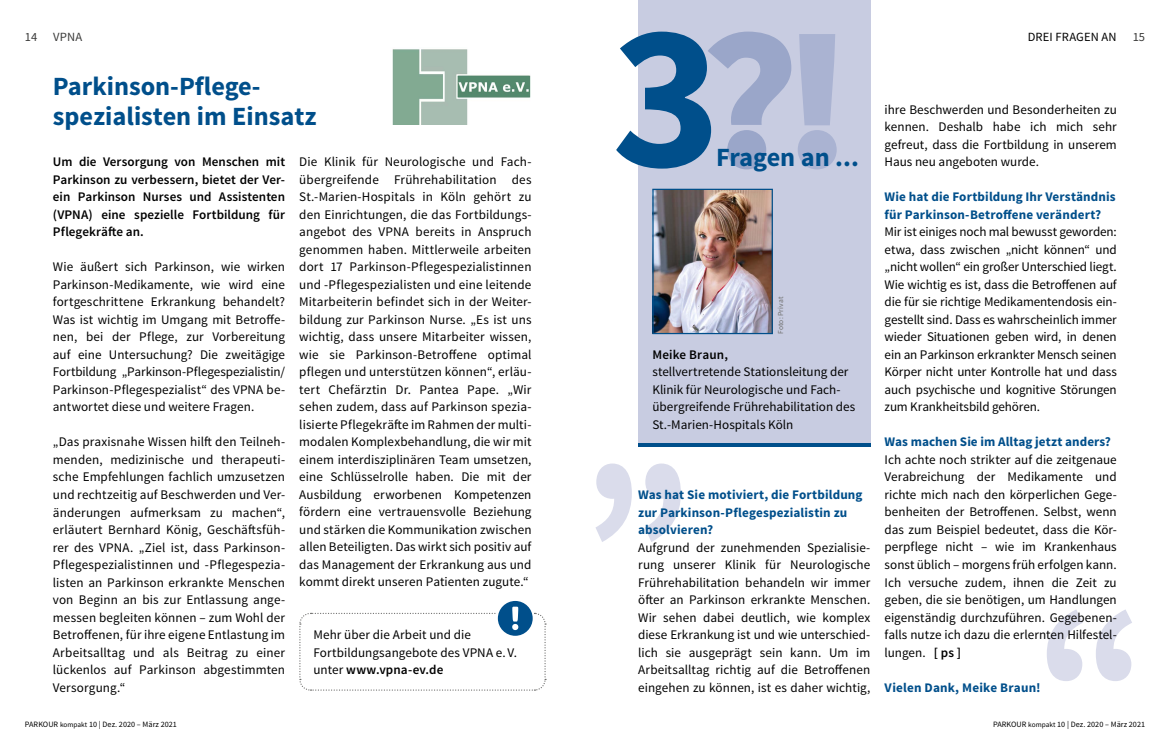
<style>
.page{position:relative;width:1170px;height:745px;background:#fff}
.page>*{position:absolute;margin:0;border:0;box-sizing:border-box;transform-origin:0 0}
.t1{font:700 207.62px "Source Sans Pro";color:#004f8b}
.t2{font:700 26.25px/30px "Source Sans Pro";color:#004f8b}
.t3{font:13.12px/17.5px "Source Sans Pro";color:#000;text-align:justify}
.t4{font:700 13.12px/17.5px "Source Sans Pro";letter-spacing:.01em;color:#004f8b}
.t5{font:600 13.12px/17.5px "Source Sans Pro";letter-spacing:.005em;color:#000;text-align:justify}
.t6{font:12.5px "Source Sans Pro";letter-spacing:.005em;color:#000}
.t7{font:12.5px "Source Sans Pro";color:#3b3b3a}
.t8{font:8.12px "Source Sans Pro";letter-spacing:.005em;color:#000}
.t9{font:7.5px "Source Sans Pro";letter-spacing:.015em;color:#6f6f6e}
.s1{font-weight:600}
.s2{font-size:7.25px}
</style>
<div class="page">
<div style="left:638px;top:0;width:232px;height:446px;background:#c8cce1"></div>
<svg style="left:638px;top:443px;width:232px;height:3px"></svg>
<svg style="left:708px;top:32px;width:83px;height:137px"></svg>
<img style="left:654px;top:190px;width:116px;height:142px">
<div style="left:652px;top:188px;width:120px;height:146px;border:1px solid #004f8b"></div>
<svg style="left:799px;top:34px;width:36px;height:91px"></svg>
<div style="left:797px;top:130px;width:39px;height:39px;background:#aab3d2;border-radius:50%"></div>
<svg style="left:1047px;top:609px;width:85px;height:71px"></svg>
<svg style="left:595px;top:463px;width:85px;height:78px"></svg>
<svg style="left:497px;top:599px;width:36px;height:37px"></svg>
<div style="left:496px;top:598px;width:38px;height:39px;border:2px solid #fff;border-radius:50%"></div>
<svg style="left:299px;top:606px;width:247px;height:85px"></svg>
<img style="left:392px;top:49px;width:138px;height:76px">
<h1 class="t1" style="left:611px;top:-36px;width:111px">3</h1>
<p class="t7" style="left:25px;top:30px;width:14px">14</p>
<p class="t7" style="left:53px;top:30px;width:30px">VPNA</p>
<p class="t6" style="left:1027px;top:30px;width:90px">DREI FRAGEN AN</p>
<p class="t7" style="left:1132px;top:30px;width:14px">15</p>
<h2 class="t2" style="left:53px;top:72px;width:265px">Parkinson-Pflege&shy;spezialisten im Einsatz</h2>
<p class="t3" style="left:884px;top:101px;width:234px">ihre Beschwerden und Besonderheiten zu kennen. Deshalb habe ich mich sehr gefreut, dass die Fortbildung in unserem Haus neu angeboten wurde.</p>
<p class="t4" style="left:884px;top:188px;width:232px">Wie hat die Fortbildung Ihr Verständnis für Parkinson-Betroffene verändert?</p>
<p class="t3" style="left:884px;top:223px;width:234px">Mir ist einiges noch mal bewusst geworden: etwa, dass zwischen „nicht können“ und „nicht wollen“ ein großer Unterschied liegt.<br>Wie wichtig es ist, dass die Betroffenen auf die für sie richtige Medikamentendosis ein&shy;gestellt sind. Dass es wahrscheinlich immer wieder Situationen geben wird, in denen ein an Parkinson erkrankter Mensch seinen Körper nicht unter Kontrolle hat und dass auch psychische und kognitive Störungen zum Krankheitsbild gehören.</p>
<p class="t4" style="left:884px;top:433px;width:228px">Was machen Sie im Alltag jetzt anders?</p>
<p class="t3" style="left:884px;top:450px;width:234px">Ich achte noch strikter auf die zeitgenaue Verabreichung der Medikamente und richte mich nach den körperlichen Gege&shy;benheiten der Betroffenen. Selbst, wenn das zum Beispiel bedeutet, dass die Kör&shy;perpflege nicht – wie im Krankenhaus sonst üblich – morgens früh erfolgen kann.<br>Ich versuche zudem, ihnen die Zeit zu geben, die sie benötigen, um Handlungen eigenständig durchzuführen. Gegebenen&shy;falls nutze ich dazu die erlernten Hilfestel&shy;lungen. <span class="s1">[ ps ]</span></p>
<p class="t4" style="left:884px;top:678px;width:158px">Vielen Dank, Meike Braun!</p>
<h2 class="t2" style="left:716px;top:143px;width:144px">Fragen an ...</h2>
<p class="t3" style="left:299px;top:153px;width:234px">Die Klinik für Neurologische und Fach&shy;übergreifende Frührehabilitation des St.-Marien-Hospitals in Köln gehört zu den Einrichtungen, die das Fortbildungs&shy;angebot des VPNA bereits in Anspruch genommen haben. Mittlerweile arbeiten dort 17 Parkinson-Pflegespezialistinnen und -Pflegespezialisten und eine leitende Mitarbeiterin befindet sich in der Weiter&shy;bildung zur Parkinson Nurse. „Es ist uns wichtig, dass unsere Mitarbeiter wissen, wie sie Parkinson-Betroffene optimal pflegen und unterstützen können“, erläu&shy;tert Chefärztin Dr. Pantea Pape. „Wir sehen zudem, dass auf Parkinson spezia&shy;lisierte Pflegekräfte im Rahmen der multi&shy;modalen Komplexbehandlung, die wir mit einem interdisziplinären Team umsetzen, eine Schlüsselrolle haben. Die mit der Ausbildung erworbenen Kompetenzen fördern eine vertrauensvolle Beziehung und stärken die Kommunikation zwischen allen Beteiligten. Das wirkt sich positiv auf das Management der Erkrankung aus und kommt direkt unseren Patienten zugute.“</p>
<p class="t5" style="left:53px;top:153px;width:234px">Um die Versorgung von Menschen mit Parkinson zu verbessern, bietet der Ver&shy;ein Parkinson Nurses und Assistenten (VPNA) eine spezielle Fortbildung für Pflegekräfte an.</p>
<p class="t3" style="left:53px;top:258px;width:234px">Wie äußert sich Parkinson, wie wirken Parkinson-Medikamente, wie wird eine fortgeschrittene Erkrankung behandelt?<br>Was ist wichtig im Umgang mit Betroffe&shy;nen, bei der Pflege, zur Vorbereitung auf eine Untersuchung? Die zweitägige Fortbildung „Parkinson-Pflegespezialistin/ Parkinson-Pflegespezialist“ des VPNA be&shy;antwortet diese und weitere Fragen.</p>
<p class="t3" style="left:53px;top:433px;width:234px">„Das praxisnahe Wissen hilft den Teilneh&shy;menden, medizinische und therapeuti&shy;sche Empfehlungen fachlich umzusetzen und rechtzeitig auf Beschwerden und Ver&shy;änderungen aufmerksam zu machen“, erläutert Bernhard König, Geschäftsfüh&shy;rer des VPNA. „Ziel ist, dass Parkinson-Pflegespezialistinnen und -Pflegespezia&shy;listen an Parkinson erkrankte Menschen von Beginn an bis zur Entlassung ange&shy;messen begleiten können – zum Wohl der Betroffenen, für ihre eigene Entlastung im Arbeitsalltag und als Beitrag zu einer lückenlos auf Parkinson abgestimmten Versorgung.“</p>
<p class="t9" style="left:776px;top:334px;width:39px;rotate:-90deg">Foto: Privat</p>
<p class="t5" style="left:652px;top:346px;width:77px">Meike Braun,</p>
<p class="t3" style="left:652px;top:363px;width:204px;text-align:left">stellvertretende Stationsleitung der Klinik für Neurologische und Fach&shy;übergreifende Frührehabilitation des St.-Marien-Hospitals Köln</p>
<p class="t4" style="left:638px;top:486px;width:226px">Was hat Sie motiviert, die Fortbildung zur Parkinson-Pflegespezialistin zu absolvieren?</p>
<p class="t3" style="left:638px;top:538px;width:234px">Aufgrund der zunehmenden Spezialisie&shy;rung unserer Klinik für Neurologische Frührehabilitation behandeln wir immer öfter an Parkinson erkrankte Menschen.<br>Wir sehen dabei deutlich, wie komplex diese Erkrankung ist und wie unterschied&shy;lich sie ausgeprägt sein kann. Um im Arbeitsalltag richtig auf die Betroffenen eingehen zu können, ist es daher wichtig,</p>
<p class="t3" style="left:313px;top:626px;width:205px;text-align:left">Mehr über die Arbeit und die<br>Fortbildungsangebote des VPNA e. V. unter <span class="s1">www.vpna-ev.de</span></p>
<p class="t8" style="left:25px;top:718px;width:154px">PARKOUR <span class="s2">kompakt</span> 10 | Dez. 2020 – März 2021</p>
<p class="t8" style="left:992px;top:718px;width:154px">PARKOUR <span class="s2">kompakt</span> 10 | Dez. 2020 – März 2021</p>
</div>
